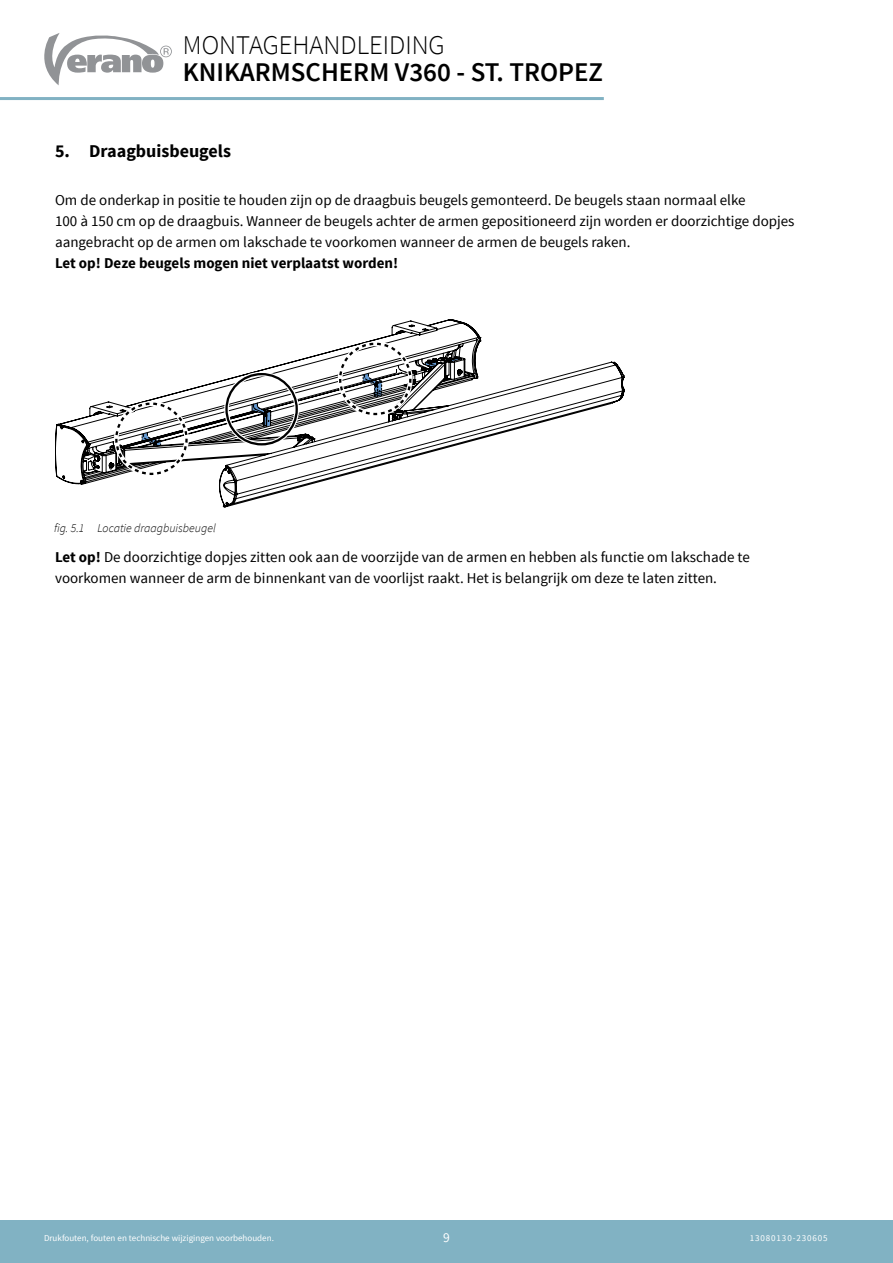
<style>
.page{position:relative;width:893px;height:1263px;background:#fff}
.page>*{position:absolute;margin:0;border:0;box-sizing:border-box;transform-origin:0 0}
.t1{font:600 27px "Source Sans Pro";color:#000}
.t2{font:300 27px "Source Sans Pro";color:#000}
.t3{font:700 18px "Source Sans Pro";color:#000}
.t4{font:15px/21px "Source Sans Pro";color:#000}
.t5{font:700 15px "Source Sans Pro";color:#000}
.t6{font:13.5px "Source Sans Pro";color:#fff}
.t7{font:italic 300 12px "Source Sans Pro";color:#000}
.t8{font:9px "Source Sans Pro";color:#fff}
.t9{font:9px "Source Sans Pro";letter-spacing:.1em;color:#fff}
.s1{font-weight:700}
</style>
<div class="page">
<svg style="left:44px;top:33px;width:128px;height:52px"></svg>
<hr style="left:0;top:97px;width:604px;height:3px;background:#81b2c3">
<div style="left:0;top:1220px;width:893px;height:43px;background:#81b2c3"></div>
<svg style="left:55px;top:319px;width:569px;height:188px"></svg>
<div style="left:224px;top:372px;width:75px;height:75px;border:5px solid #fff;border-radius:50%"></div>
<div style="left:225px;top:373px;width:73px;height:72px;border:2px solid #000;border-radius:50%"></div>
<div style="left:338px;top:341px;width:75px;height:75px;border:5px solid #fff;border-radius:50%"></div>
<div style="left:339px;top:343px;width:72px;height:72px;border:2px dashed #000;border-radius:50%"></div>
<div style="left:114px;top:401px;width:75px;height:75px;border:5px solid #fff;border-radius:50%"></div>
<div style="left:115px;top:402px;width:73px;height:73px;border:2px dashed #000;border-radius:50%"></div>
<svg style="left:363px;top:373px;width:19px;height:24px"></svg>
<svg style="left:142px;top:432px;width:19px;height:15px"></svg>
<h1 class="t2" style="left:183px;top:29px;width:263px">MONTAGEHANDLEIDING</h1>
<h1 class="t1" style="left:183px;top:55px;width:422px">KNIKARMSCHERM V360 - ST. TROPEZ</h1>
<p class="t3" style="left:55px;top:139px;width:177px">5. Draagbuisbeugels</p>
<p class="t4" style="left:55px;top:190px;width:741px">Om de onderkap in positie te houden zijn op de draagbuis beugels gemonteerd. De beugels staan normaal elke<br>100 à 150 cm op de draagbuis. Wanneer de beugels achter de armen gepositioneerd zijn worden er doorzichtige dopjes aangebracht op de armen om lakschade te voorkomen wanneer de armen de beugels raken.</p>
<p class="t5" style="left:55px;top:253px;width:345px">Let op! Deze beugels mogen niet verplaatst worden!</p>
<p class="t7" style="left:54px;top:521px;width:163px">fig. 5.1 Locatie draagbuisbeugel</p>
<p class="t4" style="left:55px;top:547px;width:696px"><span class="s1">Let op!</span> De doorzichtige dopjes zitten ook aan de voorzijde van de armen en hebben als functie om lakschade te voorkomen wanneer de arm de binnenkant van de voorlijst raakt. Het is belangrijk om deze te laten zitten.</p>
<p class="t8" style="left:44px;top:1233px;width:231px">Drukfouten, fouten en technische wijzigingen voorbehouden.</p>
<p class="t6" style="left:443px;top:1229px;width:8px">9</p>
<p class="t9" style="left:750px;top:1233px;width:80px">13080130-230605</p>
</div>
